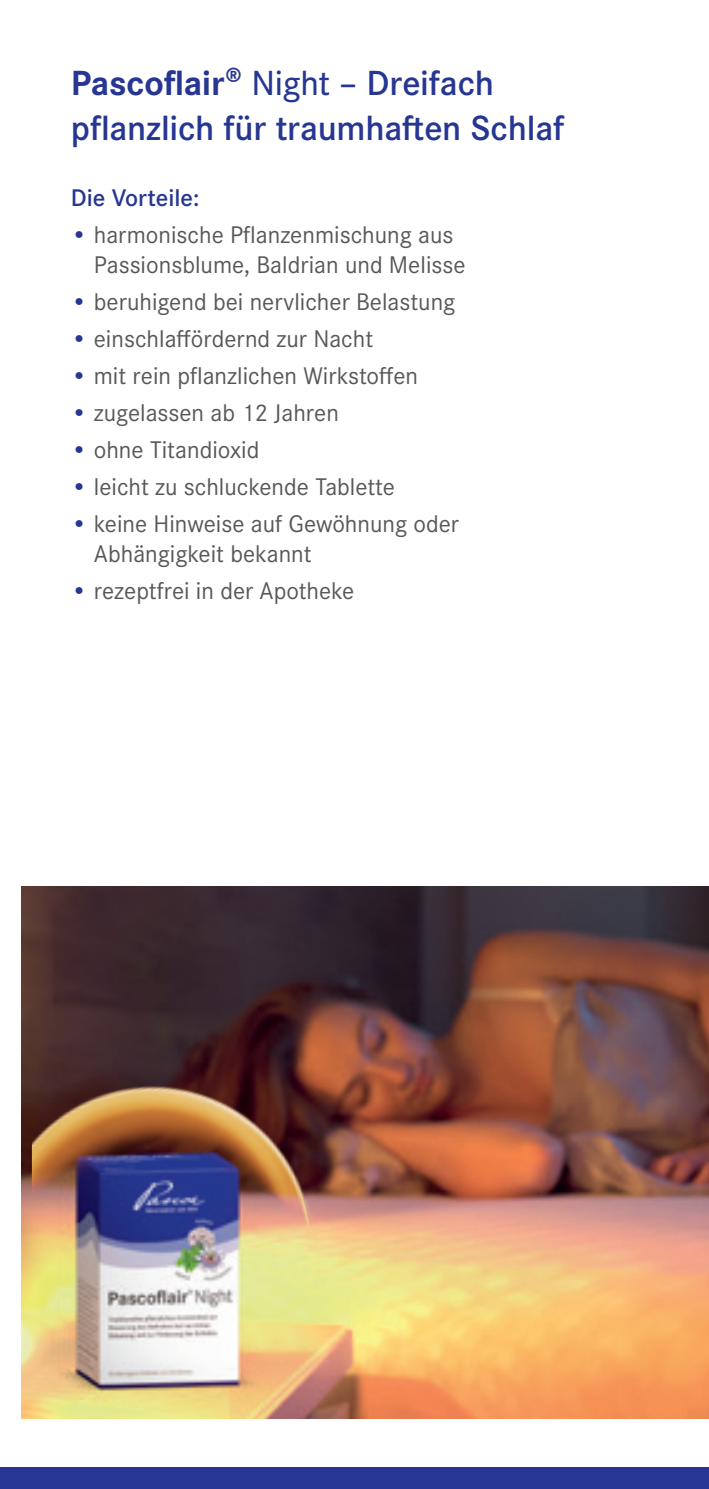
<style>
.page{position:relative;width:709px;height:1489px;background:#fff}
.page>*{position:absolute;margin:0;border:0;box-sizing:border-box;transform-origin:0 0}
.t1{font:600 36.25px/45px "Corporate S Pro";letter-spacing:-.005em;color:#263692}
.t2{font:25px/30px "Corporate S Pro";color:#57585a}
.t3{font:600 25px "Corporate S Pro";color:#263692}
.s1{font-weight:700}
.s2{font-weight:500}
.s3{color:#263692}
</style>
<div class="page">
<div style="left:0;top:1467px;width:709px;height:21px;background:#263692"></div>
<img style="left:21px;top:886px;width:688px;height:531px">
<img style="left:32px;top:1010px;width:371px;height:377px">
<h1 class="t1" style="left:71px;top:58px;width:495px"><span class="s1">Pascoflair®</span> <span class="s2">Night</span> – Dreifach pflanzlich für traumhaften Schlaf</h1>
<p class="t3" style="left:71px;top:179px;width:130px">Die Vorteile:</p>
<p class="t2" style="left:94px;top:217px;width:373px;text-indent:-23px"><span class="s3">•</span> harmonische Pflanzenmischung aus<br>Passionsblume, Baldrian und Melisse</p>
<p class="t2" style="left:71px;top:285px;width:386px"><span class="s3">•</span> beruhigend bei nervlicher Belastung</p>
<p class="t2" style="left:71px;top:322px;width:304px"><span class="s3">•</span> einschlaffördernd zur Nacht</p>
<p class="t2" style="left:71px;top:359px;width:349px"><span class="s3">•</span> mit rein pflanzlichen Wirkstoffen</p>
<p class="t2" style="left:71px;top:396px;width:269px"><span class="s3">•</span> zugelassen ab 12 Jahren</p>
<p class="t2" style="left:71px;top:433px;width:190px"><span class="s3">•</span> ohne Titandioxid</p>
<p class="t2" style="left:71px;top:470px;width:325px"><span class="s3">•</span> leicht zu schluckende Tablette</p>
<p class="t2" style="left:94px;top:507px;width:367px;text-indent:-23px"><span class="s3">•</span> keine Hinweise auf Gewöhnung oder<br>Abhängigkeit bekannt</p>
<p class="t2" style="left:71px;top:574px;width:285px"><span class="s3">•</span> rezeptfrei in der Apotheke</p>
</div>
